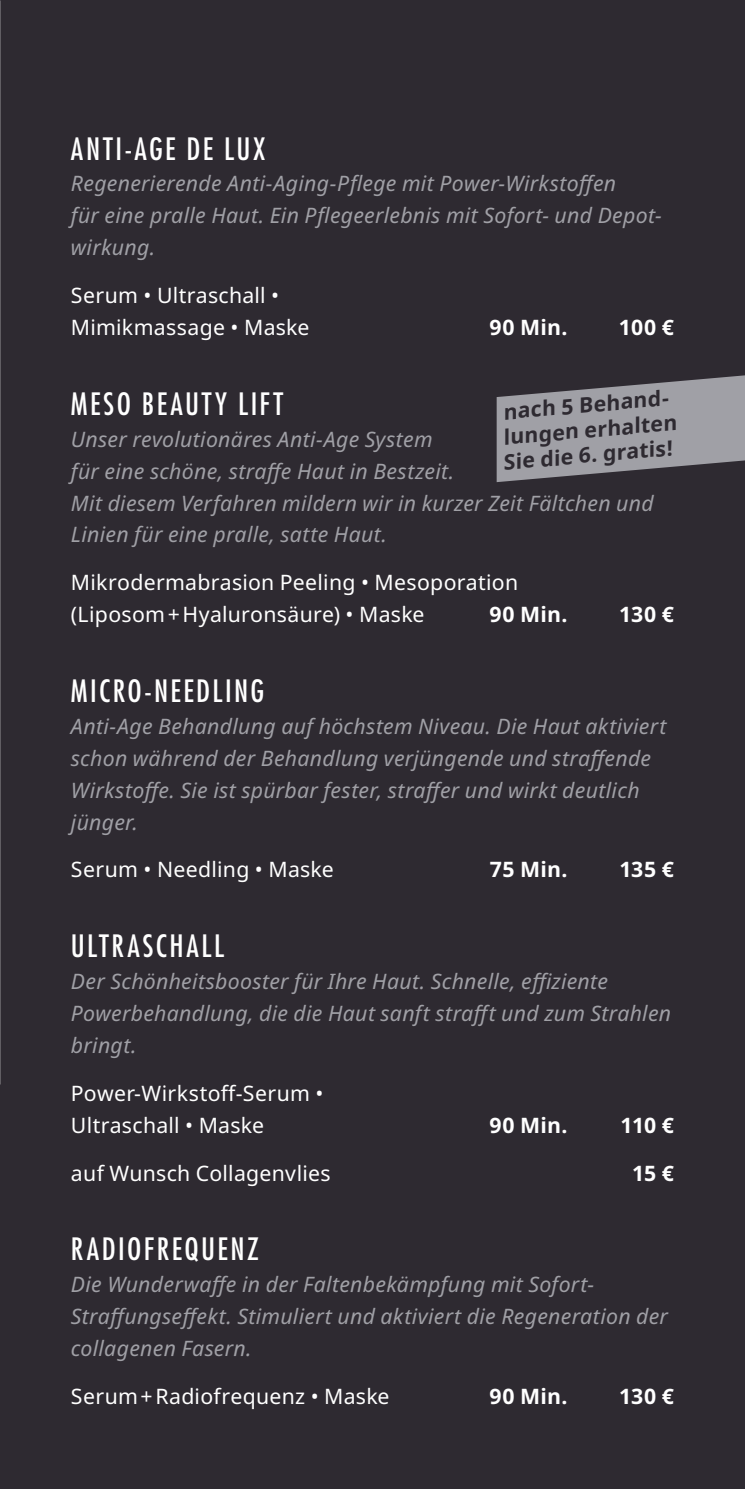
<style>
.page{position:relative;width:745px;height:1489px;background:#fff}
.page>*{position:absolute;margin:0;border:0;box-sizing:border-box;transform-origin:0 0}
.H4_Angebotstitel{font:condensed 30px "Futura Std";letter-spacing:.085em;color:#fff}
._2_Subline{font:italic 21.25px/32px "Noto Sans";letter-spacing:.015em;color:#a0a0a6}
._3_Details{font:21.25px/32px "Noto Sans";letter-spacing:.015em;color:#fff}
._3_Details-2{font:700 21.25px "Noto Sans";letter-spacing:.015em;color:#fff}
._3_Details-3{font:700 21.25px/25px "Noto Sans";color:#2e2a31}
._4_Details_enger{font:21.25px/32px "Noto Sans";letter-spacing:.015em;color:#fff}
._4_Details_enger-2{font:700 21.25px "Noto Sans";letter-spacing:.01em;color:#fff}
</style>
<div class="page">
<div style="left:0;top:0;width:744px;height:1488px;background:#2e2a31"></div>
<img style="left:0;top:186px;width:1px;height:898px">
<hr style="left:0;top:0;width:1px;height:191px;background:#fff">
<svg style="left:496px;top:375px;width:248px;height:107px"></svg>
<p class="H4_Angebotstitel" style="left:71px;top:130px;width:196px">ANTI-AGE DE LUX</p>
<p class="_2_Subline" style="left:71px;top:168px;width:590px">Regenerierende Anti-Aging-Pflege mit Power-Wirkstoffen<br>für eine pralle Haut. Ein Pflege-erlebnis mit Sofort- und Depot&shy;wirkung.</p>
<p class="_3_Details" style="left:71px;top:280px;width:240px">Serum • Ultraschall •<br>Mimikmassage • Maske</p>
<p class="_3_Details-2" style="left:489px;top:312px;width:80px">90 Min.</p>
<p class="_3_Details-2" style="left:618px;top:312px;width:57px">100 €</p>
<p class="_3_Details-3" style="left:497px;top:400px;width:186px;rotate:-5deg">nach 5 Behand&shy;lungen erhalten<br>Sie die 6. gratis!</p>
<p class="H4_Angebotstitel" style="left:71px;top:385px;width:213px">MESO BEAUTY LIFT</p>
<p class="_2_Subline" style="left:71px;top:423px;width:584px">Unser revolutionäres Anti-Age System<br>für eine schöne, straffe Haut in Bestzeit.<br>Mit diesem Verfahren mildern wir in kurzer Zeit Fältchen und Linien für eine pralle, -satte Haut.</p>
<p class="_3_Details" style="left:71px;top:567px;width:448px">Mikrodermabrasion Peeling • Mesoporation (Liposom+Hyaluronsäure) • Maske</p>
<p class="_3_Details-2" style="left:489px;top:599px;width:80px">90 Min.</p>
<p class="_3_Details-2" style="left:619px;top:599px;width:56px">130 €</p>
<p class="H4_Angebotstitel" style="left:71px;top:673px;width:195px">MICRO-NEEDLING</p>
<p class="_2_Subline" style="left:71px;top:710px;width:596px">Anti-Age Behandlung auf höchstem Niveau. Die Haut aktiviert schon während der Behandlung verjüngende und straffende Wirkstoffe. Sie ist spürbar fester, straffer und wirkt deutlich jünger.</p>
<p class="_3_Details" style="left:71px;top:854px;width:264px">Serum • Needling • Maske</p>
<p class="_3_Details-2" style="left:489px;top:854px;width:79px">75 Min.</p>
<p class="_3_Details-2" style="left:619px;top:854px;width:56px">135 €</p>
<p class="H4_Angebotstitel" style="left:71px;top:928px;width:154px">ULTRASCHALL</p>
<p class="_2_Subline" style="left:71px;top:965px;width:601px">Der Schönheitsbooster für Ihre Haut. Schnelle, effiziente<br>Powerbehandlung, die die Haut sanft strafft und zum Strahlen bringt.</p>
<p class="_4_Details_enger" style="left:71px;top:1077px;width:254px">Power-Wirkstoff-Serum •<br>Ultraschall • Maske</p>
<p class="_4_Details_enger-2" style="left:489px;top:1109px;width:80px">90 Min.</p>
<p class="_4_Details_enger-2" style="left:620px;top:1109px;width:55px">110 €</p>
<p class="_3_Details" style="left:71px;top:1157px;width:261px">auf Wunsch Collagenvlies</p>
<p class="_3_Details-2" style="left:631px;top:1157px;width:43px">15 €</p>
<p class="H4_Angebotstitel" style="left:71px;top:1231px;width:189px">RADIOFREQUENZ</p>
<p class="_2_Subline" style="left:71px;top:1268px;width:598px">Die Wunderwaffe in der Faltenbekämpfung mit Sofort--<br>Straffungseffekt. Stimuliert und aktiviert die Regenera-tion der collagenen Fasern.</p>
<p class="_3_Details" style="left:71px;top:1380px;width:320px">Serum+Radiofrequenz • Maske</p>
<p class="_3_Details-2" style="left:489px;top:1380px;width:80px">90 Min.</p>
<p class="_3_Details-2" style="left:619px;top:1380px;width:56px">130 €</p>
</div>
